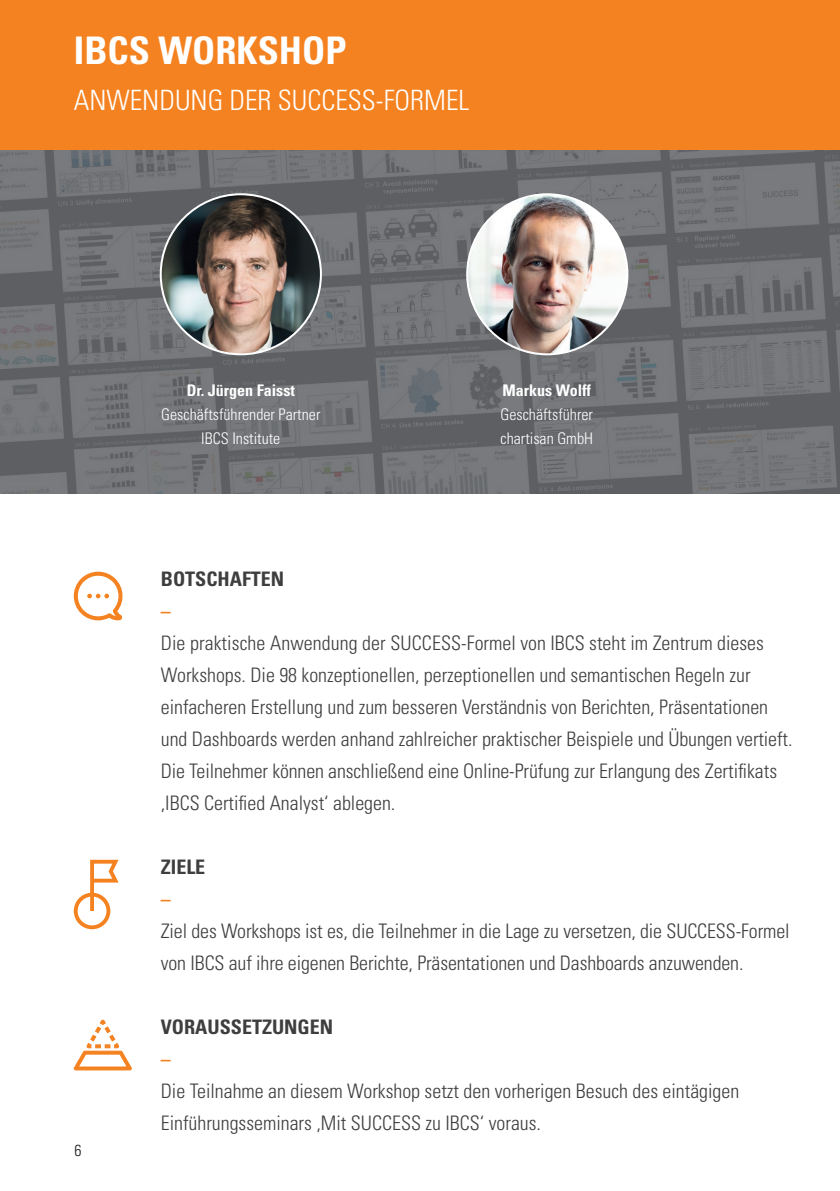
<style>
.page{position:relative;width:840px;height:1191px;background:#fff}
.page>*{position:absolute;margin:0;border:0;box-sizing:border-box;transform-origin:0 0}
.t1{font:700 condensed 38px "Univers LT Std";color:#fff}
.t2{font:300 condensed 28px "Univers LT Std";color:#fff}
.t3{font:300 condensed 20px/32px "Univers LT Std";color:#3e3e3f}
.t4{font:700 condensed 20px "Univers LT Std";color:#3e3e3f}
.t5{font:700 condensed 20px "Univers LT Std";color:#f58220}
.t6{font:300 condensed 16px/24px "Univers LT Std";color:#fff;text-align:center}
.t7{font:700 condensed 16px "Univers LT Std";color:#fff}
.t8{font:300 condensed 16px "Univers LT Std";color:#231f20}
</style>
<div class="page">
<img style="left:0;top:149px;width:839px;height:344px">
<div style="left:0;top:0;width:839px;height:149px;background:#f58220"></div>
<svg style="left:73px;top:571px;width:50px;height:50px"></svg>
<svg style="left:73px;top:1019px;width:59px;height:52px"></svg>
<svg style="left:74px;top:859px;width:44px;height:70px"></svg>
<img style="left:161px;top:194px;width:160px;height:160px;border-radius:80px">
<img style="left:467px;top:194px;width:160px;height:160px;border-radius:80px">
<h1 class="t1" style="left:74px;top:27px;width:274px">IBCS WORKSHOP</h1>
<h2 class="t2" style="left:74px;top:83px;width:397px">ANWENDUNG DER SUCCESS-FORMEL</h2>
<p class="t7" style="left:186px;top:380px;width:110px">Dr. Jürgen Faisst</p>
<p class="t6" style="left:161px;top:402px;width:161px">Geschäftsführender Partner<br>IBCS Institute</p>
<p class="t7" style="left:502px;top:380px;width:90px">Markus Wolff</p>
<p class="t6" style="left:500px;top:402px;width:94px;text-align:left">Geschäftsführer chartisan GmbH</p>
<p class="t4" style="left:161px;top:566px;width:125px">BOTSCHAFTEN</p>
<p class="t5" style="left:161px;top:598px;width:11px">–</p>
<p class="t3" style="left:161px;top:627px;width:632px">Die praktische Anwendung der SUCCESS-Formel von IBCS steht im Zentrum dieses Workshops. Die 98 konzeptionellen, perzeptionellen und semantischen Regeln zur einfacheren Erstellung und zum besseren Verständnis von Berichten, Präsentationen und Dashboards werden anhand zahlreicher praktischer Beispiele und Übungen vertieft.<br>Die Teilnehmer können anschließend eine Online-Prüfung zur Erlangung des Zertifikats ‚IBCS Certified Analyst‘ ablegen.</p>
<p class="t4" style="left:161px;top:854px;width:46px">ZIELE</p>
<p class="t5" style="left:161px;top:886px;width:11px">–</p>
<p class="t3" style="left:161px;top:915px;width:630px">Ziel des Workshops ist es, die Teilnehmer in die Lage zu versetzen, die SUCCESS-Formel von IBCS auf ihre eigenen Berichte, Präsentationen und Dashboards anzuwenden.</p>
<p class="t8" style="left:74px;top:1140px;width:9px">6</p>
<p class="t4" style="left:161px;top:1014px;width:174px">VORAUSSETZUNGEN</p>
<p class="t5" style="left:161px;top:1046px;width:11px">–</p>
<p class="t3" style="left:161px;top:1075px;width:579px">Die Teilnahme an diesem Workshop setzt den vorherigen Besuch des eintägigen<br>Einführungsseminars ‚Mit SUCCESS zu IBCS‘ voraus.</p>
</div>
